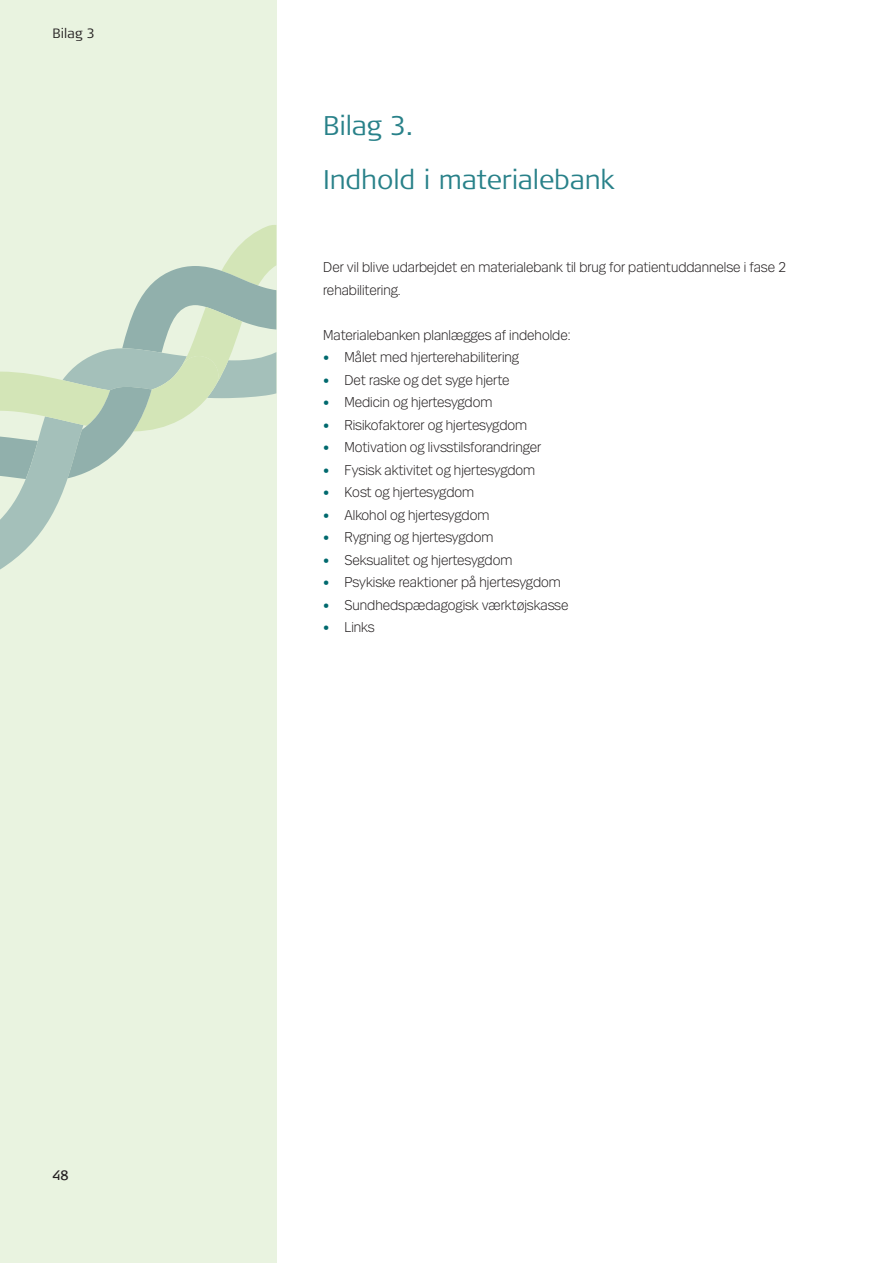
<style>
.page{position:relative;width:893px;height:1263px;background:#fff}
.page>*{position:absolute;margin:0;border:0;box-sizing:border-box;transform-origin:0 0}
.t1{font:300 27px/54px "Signa Column";letter-spacing:-.005em;color:#288189}
.t2{font:300 15px/22.5px "Mari";color:#231f20}
.t3{font:300 13.5px "Signa Column";letter-spacing:.015em;color:#231f20}
.t4{font:13.5px "Signa Column";color:#231f20}
.s1{color:#00696e}
</style>
<div class="page">
<div style="left:0;top:0;width:276px;height:1263px;background:#e9f3e0"></div>
<svg style="left:224px;top:225px;width:52px;height:41px"></svg>
<svg style="left:136px;top:266px;width:140px;height:64px;fill:#91b0ac"></svg>
<svg style="left:0;top:352px;width:276px;height:218px"></svg>
<svg style="left:0;top:307px;width:242px;height:171px"></svg>
<p class="t3" style="left:52px;top:24px;width:44px">Bilag 3</p>
<p class="t4" style="left:52px;top:1166px;width:18px">48</p>
<h1 class="t1" style="left:323px;top:99px;width:293px">Bilag 3.<br>Indhold i materialebank</h1>
<p class="t2" style="left:323px;top:256px;width:465px">Der vil blive udarbejdet en materialebank til brug for patientuddannelse i fase 2 rehabilitering.</p>
<p class="t2" style="left:323px;top:323px;width:249px">Materialebanken planlægges af indeholde:</p>
<p class="t2" style="left:323px;top:346px;width:197px"><span class="s1">•</span> Målet med hjerterehabilitering</p>
<p class="t2" style="left:323px;top:368px;width:188px"><span class="s1">•</span> Det raske og det syge hjerte</p>
<p class="t2" style="left:323px;top:391px;width:171px"><span class="s1">•</span> Medicin og hjertesygdom</p>
<p class="t2" style="left:323px;top:413px;width:206px"><span class="s1">•</span> Risikofaktorer og hjertesygdom</p>
<p class="t2" style="left:323px;top:436px;width:220px"><span class="s1">•</span> Motivation og livsstilsforandringer</p>
<p class="t2" style="left:323px;top:458px;width:214px"><span class="s1">•</span> Fysisk aktivitet og hjertesygdom</p>
<p class="t2" style="left:323px;top:481px;width:153px"><span class="s1">•</span> Kost og hjertesygdom</p>
<p class="t2" style="left:323px;top:503px;width:168px"><span class="s1">•</span> Alkohol og hjertesygdom</p>
<p class="t2" style="left:323px;top:526px;width:172px"><span class="s1">•</span> Rygning og hjertesygdom</p>
<p class="t2" style="left:323px;top:548px;width:191px"><span class="s1">•</span> Seksualitet og hjertesygdom</p>
<p class="t2" style="left:323px;top:571px;width:239px"><span class="s1">•</span> Psykiske reaktioner på hjertesygdom</p>
<p class="t2" style="left:323px;top:593px;width:247px"><span class="s1">•</span> Sundhedspædagogisk værktøjskasse</p>
<p class="t2" style="left:323px;top:616px;width:53px"><span class="s1">•</span> Links</p>
</div>
